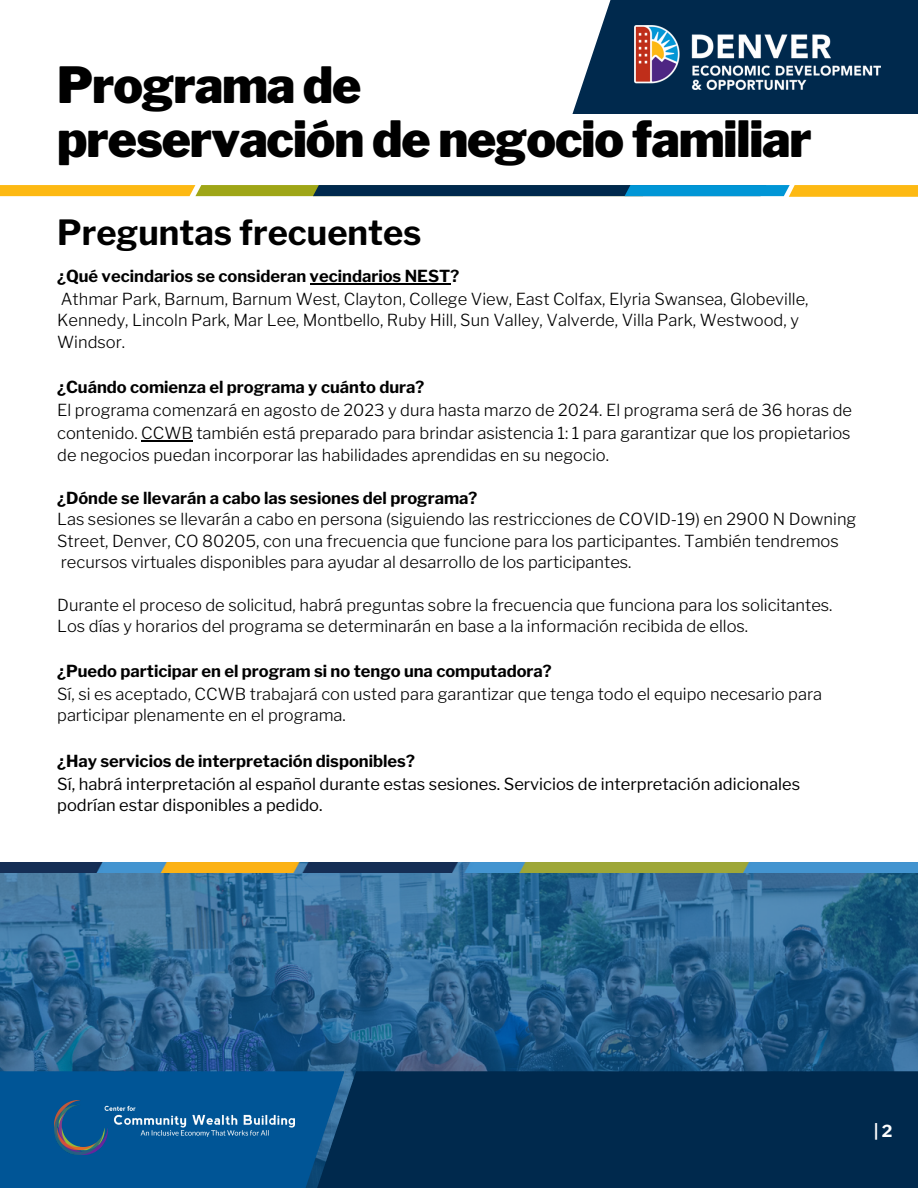
<style>
.page{position:relative;width:918px;height:1188px;background:#fff}
.page>*{position:absolute;margin:0;border:0;box-sizing:border-box;transform-origin:0 0}
.t1{font:900 49.5px "Libre Franklin";letter-spacing:-.02em;color:#000}
.t2{font:700 34.5px "Libre Franklin";color:#000}
.t3{font:300 16.5px/21.3px "Libre Franklin";color:#000}
.t4{font:700 16.5px "Libre Franklin";color:#000}
.t5{font:16.5px/21.3px "Libre Franklin";color:#000}
.t6{font:700 16.5px "Libre Franklin";color:#fff}
</style>
<div class="page">
<svg style="left:0;top:872px;width:918px;height:199px;background:#2c648f"></svg>
<div style="left:287px;top:1071px;width:631px;height:117px;background:#00294d"></div>
<svg style="left:0;top:1071px;width:344px;height:117px;background:#015392"></svg>
<img style="left:0;top:862px;width:918px;height:10px">
<svg style="left:572px;top:0;width:346px;height:114px;background:#183d5d"></svg>
<img style="left:634px;top:25px;width:247px;height:64px">
<img style="left:54px;top:1100px;width:241px;height:54px">
<hr style="left:310px;top:284px;width:140px;height:1px;background:#000">
<hr style="left:141px;top:440px;width:52px;height:1px;background:#000">
<svg style="left:0;top:185px;width:918px;height:12px;background:#788855"></svg>
<p class="t1" style="left:57px;top:55px;width:306px">Programa de</p>
<p class="t1" style="left:57px;top:109px;width:756px">preservación de negocio familiar</p>
<p class="t2" style="left:57px;top:211px;width:366px">Preguntas frecuentes</p>
<p class="t4" style="left:57px;top:267px;width:404px">¿Qué vecindarios se consideran vecindarios NEST?</p>
<p class="t3" style="left:57px;top:288px;width:753px">Athmar Park, Barnum, Barnum West, Clayton, College View, East Colfax, Elyria Swansea, Globeville,<br>Kennedy, Lincoln Park, Mar Lee, Montbello, Ruby Hill, Sun Valley, Valverde, Villa Park, Westwood, y<br>Windsor.</p>
<p class="t4" style="left:57px;top:377px;width:369px">¿Cuándo comienza el programa y cuánto dura?</p>
<p class="t3" style="left:57px;top:399px;width:796px;line-height:22.5px;text-align:justify">El programa comenzará en agosto de 2023 y dura hasta marzo de 2024. El programa será de 36 horas de contenido. CCWB también está preparado para brindar asistencia 1: 1 para garantizar que los propietarios de negocios puedan incorporar las habilidades aprendidas en su negocio.</p>
<p class="t4" style="left:57px;top:488px;width:422px">¿Dónde se llevarán a cabo las sesiones del programa?</p>
<p class="t3" style="left:57px;top:509px;width:801px">Las sesiones se llevarán a cabo en persona (siguiendo las restricciones de COVID-19) en 2900 N Downing<br>Street, Denver, CO 80205, con una frecuencia que funcione para los participantes. También tendremos recursos virtuales disponibles para ayudar al desarrollo de los participantes.</p>
<p class="t3" style="left:57px;top:594px;width:777px">Durante el proceso de solicitud, habrá preguntas sobre la frecuencia que funciona para los solicitantes.<br>Los días y horarios del programa se determinarán en base a la información recibida de ellos.</p>
<p class="t4" style="left:57px;top:661px;width:496px">¿Puedo participar en el program si no tengo una computadora?</p>
<p class="t3" style="left:57px;top:683px;width:766px">Sí, si es aceptado, CCWB trabajará con usted para garantizar que tenga todo el equipo necesario para participar plenamente en el programa.</p>
<p class="t4" style="left:57px;top:751px;width:359px">¿Hay servicios de interpretación disponibles?</p>
<p class="t5" style="left:57px;top:773px;width:744px">Sí, habrá interpretación al español durante estas sesiones. Servicios de interpretación adicionales podrían estar disponibles a pedido.</p>
<p class="t6" style="left:874px;top:1121px;width:20px">|2</p>
</div>
